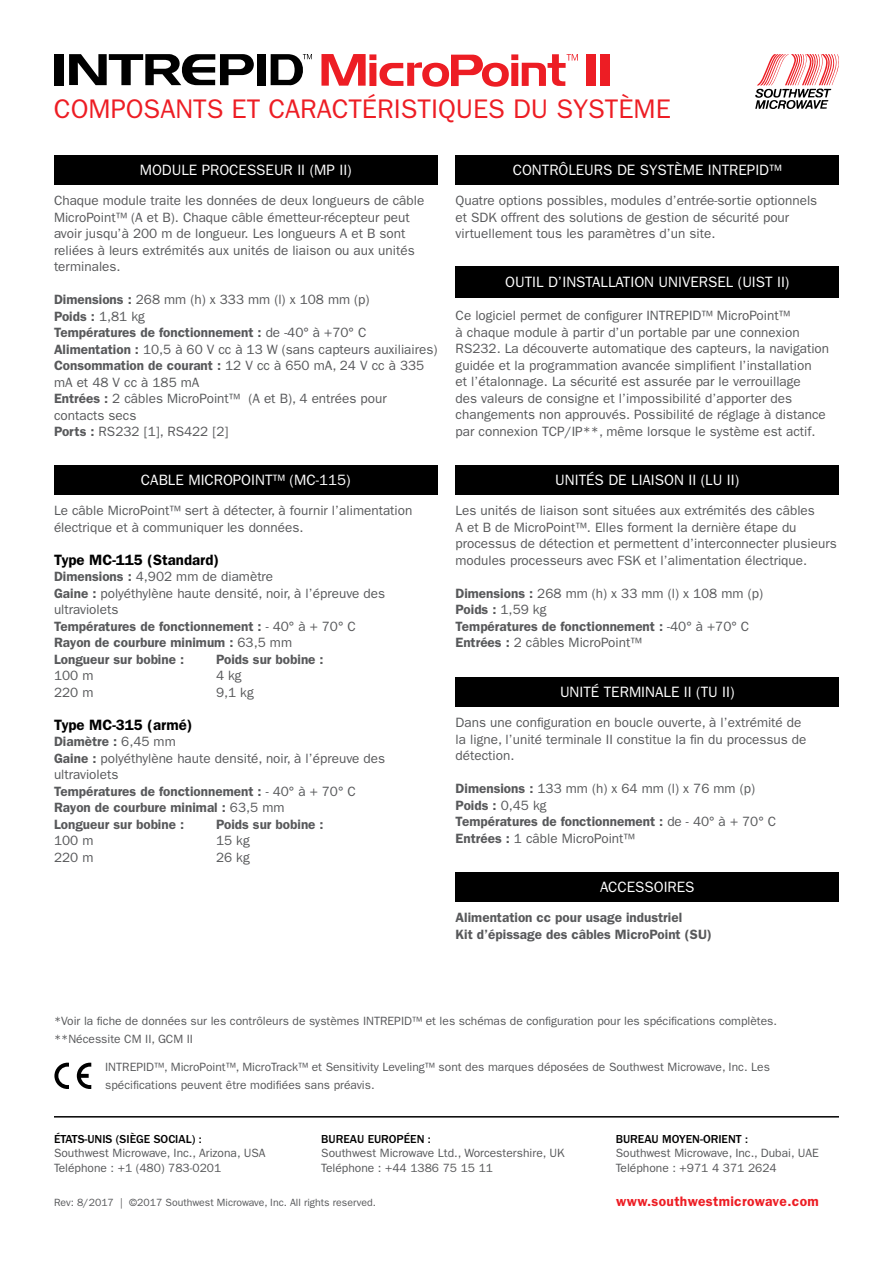
<style>
.page{position:relative;width:893px;height:1263px;background:#fff}
.page>*{position:absolute;margin:0;border:0;box-sizing:border-box;transform-origin:0 0}
.t1{font:27px "ITC Franklin Gothic Std";color:#ed1d24}
.t2{font:15px "ITC Franklin Gothic Std";color:#fff}
.t3{font:600 15px "ITC Franklin Gothic Std";color:#000}
.t4{font:600 13.8px "ITC Franklin Gothic Std";letter-spacing:.025em;color:#ed1d24}
.t5{font:13.5px/16.5px "ITC Franklin Gothic Std";color:#58595b}
.t6{font:600 13.5px/16.5px "ITC Franklin Gothic Std";color:#58595b}
.t7{font:12px/14.4px "ITC Franklin Gothic Std";color:#58595b}
.t8{font:500 12px "ITC Franklin Gothic Std";color:#000}
.t9{font:10.5px "ITC Franklin Gothic Std";color:#58595b}
.s1{font-weight:600}
.s2{font-weight:400}
</style>
<div class="page">
<div style="left:54px;top:54px;width:9px;height:31px;background:#000"></div>
<div style="left:257px;top:54px;width:9px;height:31px;background:#000"></div>
<svg style="left:69px;top:54px;width:185px;height:31px"></svg>
<svg style="left:271px;top:54px;width:41px;height:31px"></svg>
<svg style="left:321px;top:54px;width:257px;height:33px"></svg>
<div style="left:586px;top:54px;width:10px;height:32px;background:#ed1d24"></div>
<div style="left:600px;top:54px;width:9px;height:32px;background:#ed1d24"></div>
<div style="left:54px;top:155px;width:383px;height:30px;background:#000"></div>
<div style="left:455px;top:465px;width:384px;height:30px;background:#000"></div>
<div style="left:456px;top:677px;width:383px;height:30px;background:#000"></div>
<div style="left:456px;top:872px;width:383px;height:30px;background:#000"></div>
<div style="left:54px;top:465px;width:383px;height:30px;background:#000"></div>
<svg style="left:755px;top:54px;width:84px;height:55px"></svg>
<div style="left:455px;top:155px;width:384px;height:30px;background:#000"></div>
<div style="left:456px;top:267px;width:383px;height:31px;background:#000"></div>
<svg style="left:77px;top:1063px;width:14px;height:26px"></svg>
<svg style="left:54px;top:1063px;width:15px;height:26px"></svg>
<hr style="left:54px;top:1116px;width:785px;height:1px;background:#000">
<h1 class="t1" style="left:54px;top:93px;width:618px">COMPOSANTS ET CARACTÉRISTIQUES DU SYSTÈME</h1>
<p class="t2" style="left:140px;top:161px;width:213px">MODULE PROCESSEUR II (MP II)</p>
<p class="t5" style="left:54px;top:193px;width:372px">Chaque module traite les données de deux longueurs de câble MicroPoint™ (A et B). Chaque câble émetteur-récepteur peut avoir jusqu’à 200 m de longueur. Les longueurs A et B sont reliées à leurs extrémités aux unités de liaison ou aux unités terminales.</p>
<p class="t5" style="left:54px;top:292px;width:385px"><span class="s1">Dimensions :</span> 268 mm (h) x 333 mm (l) x 108 mm (p)<br><span class="s1">Poids :</span> 1,81 kg<br><span class="s1">Températures de fonctionnement :</span> de -40° à +70° C <span class="s1">Alimentation :</span> 10,5 à 60 V cc à 13 W (sans capteurs auxiliaires)<br><span class="s1">Consommation de courant :</span> 12 V cc à 650 mA, 24 V cc à 335 mA et 48 V cc à 185 mA<br><span class="s1">Entrées :</span> 2 câbles MicroPoint™ (A et B), 4 entrées pour contacts secs<br><span class="s1">Ports :</span> RS232 [1], RS422 [2]</p>
<p class="t2" style="left:141px;top:471px;width:211px">CABLE MICROPOINT™ (MC-115)</p>
<p class="t5" style="left:54px;top:502px;width:360px">Le câble MicroPoint™ sert à détecter, à fournir l’alimentation électrique et à communiquer les données.</p>
<p class="t3" style="left:54px;top:551px;width:167px">Type MC-115 (Standard)</p>
<p class="t5" style="left:54px;top:568px;width:333px"><span class="s1">Dimensions :</span> 4,902 mm de diamètre<br><span class="s1">Gaine :</span> polyéthylène haute densité, noir, à l’épreuve des ultraviolets<br><span class="s1">Températures de fonctionnement :</span> - 40° à + 70° C <span class="s1">Rayon de courbure minimum :</span> 63,5 mm<br><span class="s1">Longueur sur bobine :</span></p>
<p class="t6" style="left:216px;top:651px;width:109px">Poids sur bobine :</p>
<p class="t5" style="left:54px;top:667px;width:41px">100 m</p>
<p class="t5" style="left:216px;top:667px;width:27px">4 kg</p>
<p class="t5" style="left:54px;top:684px;width:41px">220 m</p>
<p class="t5" style="left:216px;top:684px;width:39px">9,1 kg</p>
<p class="t3" style="left:54px;top:716px;width:140px">Type MC-315 (armé)</p>
<p class="t6" style="left:54px;top:733px;width:333px">Diamètre : <span class="s2">6,45 mm<br></span>Gaine : <span class="s2">polyéthylène haute densité, noir, à l’épreuve des ultraviolets<br></span>Températures de fonctionnement : <span class="s2">- 40° à + 70° C<br></span>Rayon de courbure minimal : <span class="s2">63,5 mm<br></span>Longueur sur bobine :</p>
<p class="t6" style="left:216px;top:816px;width:109px">Poids sur bobine :</p>
<p class="t5" style="left:54px;top:832px;width:41px">100 m</p>
<p class="t5" style="left:216px;top:832px;width:35px">15 kg</p>
<p class="t5" style="left:54px;top:849px;width:41px">220 m</p>
<p class="t5" style="left:216px;top:849px;width:35px">26 kg</p>
<p class="t2" style="left:513px;top:161px;width:270px">CONTRÔLEURS DE SYSTÈME INTREPID™</p>
<p class="t5" style="left:455px;top:193px;width:363px">Quatre options possibles, modules d’entrée-sortie optionnels et SDK offrent des solutions de gestion de sécurité pour virtuellement tous les paramètres d’un site.</p>
<p class="t2" style="left:505px;top:274px;width:286px">OUTIL D’INSTALLATION UNIVERSEL (UIST II)</p>
<p class="t5" style="left:456px;top:308px;width:375px">Ce logiciel permet de configurer INTREPID™ MicroPoint™<br>à chaque module à partir d’un portable par une connexion RS232. La découverte automatique des capteurs, la navigation guidée et la programmation avancée simplifient l’installation<br>et l’étalonnage. La sécurité est assurée par le verrouillage<br>des valeurs de consigne et l’impossibilité d’apporter des changements non approuvés. Possibilité de réglage à distance par connexion TCP/IP**, même lorsque le système est actif.</p>
<p class="t2" style="left:555px;top:471px;width:185px">UNITÉS DE LIAISON II (LU II)</p>
<p class="t5" style="left:455px;top:502px;width:383px">Les unités de liaison sont situées aux extrémités des câbles<br>A et B de MicroPoint™. Elles forment la dernière étape du processus de détection et permettent d’interconnecter plusieurs modules processeurs avec FSK et l’alimentation électrique.</p>
<p class="t5" style="left:455px;top:585px;width:309px"><span class="s1">Dimensions :</span> 268 mm (h) x 33 mm (l) x 108 mm (p)<br><span class="s1">Poids :</span> 1,59 kg<br><span class="s1">Températures de fonctionnement :</span> -40° à +70° C <span class="s1">Entrées :</span> 2 câbles MicroPoint™</p>
<p class="t2" style="left:560px;top:683px;width:176px">UNITÉ TERMINALE II (TU II)</p>
<p class="t5" style="left:456px;top:715px;width:352px">Dans une configuration en boucle ouverte, à l’extrémité de la ligne, l’unité terminale II constitue la fin du processus de détection.</p>
<p class="t5" style="left:456px;top:781px;width:322px"><span class="s1">Dimensions :</span> 133 mm (h) x 64 mm (l) x 76 mm (p)<br><span class="s1">Poids :</span> 0,45 kg<br><span class="s1">Températures de fonctionnement :</span> de - 40° à + 70° C <span class="s1">Entrées :</span> 1 câble MicroPoint™</p>
<p class="t2" style="left:600px;top:878px;width:96px">ACCESSOIRES</p>
<p class="t6" style="left:456px;top:909px;width:258px">Alimentation cc pour usage industriel<br>Kit d’épissage des câbles MicroPoint (SU)</p>
<p class="t7" style="left:54px;top:1012px;width:725px;line-height:18px">*Voir la fiche de données sur les contrôleurs de systèmes INTREPID™ et les schémas de configuration pour les spécifications complètes. **Nécessite CM II, GCM II</p>
<p class="t7" style="left:105px;top:1058px;width:666px;line-height:18px">INTREPID™, MicroPoint™, MicroTrack™ et Sensitivity Leveling™ sont des marques déposées de Southwest Microwave, Inc. Les spécifications peuvent être modifiées sans préavis.</p>
<p class="t8" style="left:54px;top:1132px;width:149px">ÉTATS-UNIS (SIÈGE SOCIAL) :</p>
<p class="t7" style="left:54px;top:1146px;width:213px">Southwest Microwave, Inc., Arizona, USA<br>Teléphone : +1 (480) 783-0201</p>
<p class="t8" style="left:321px;top:1132px;width:111px">BUREAU EUROPÉEN :</p>
<p class="t7" style="left:321px;top:1146px;width:245px">Southwest Microwave Ltd., Worcestershire, UK<br>Teléphone : +44 1386 75 15 11</p>
<p class="t8" style="left:616px;top:1132px;width:134px">BUREAU MOYEN-ORIENT :</p>
<p class="t7" style="left:616px;top:1146px;width:205px">Southwest Microwave, Inc., Dubai, UAE<br>Teléphone : +971 4 371 2624</p>
<p class="t9" style="left:54px;top:1196px;width:323px">Rev: 8/2017 | ©2017 Southwest Microwave, Inc. All rights reserved.</p>
<p class="t4" style="left:616px;top:1193px;width:204px">www.southwestmicrowave.com</p>
</div>
